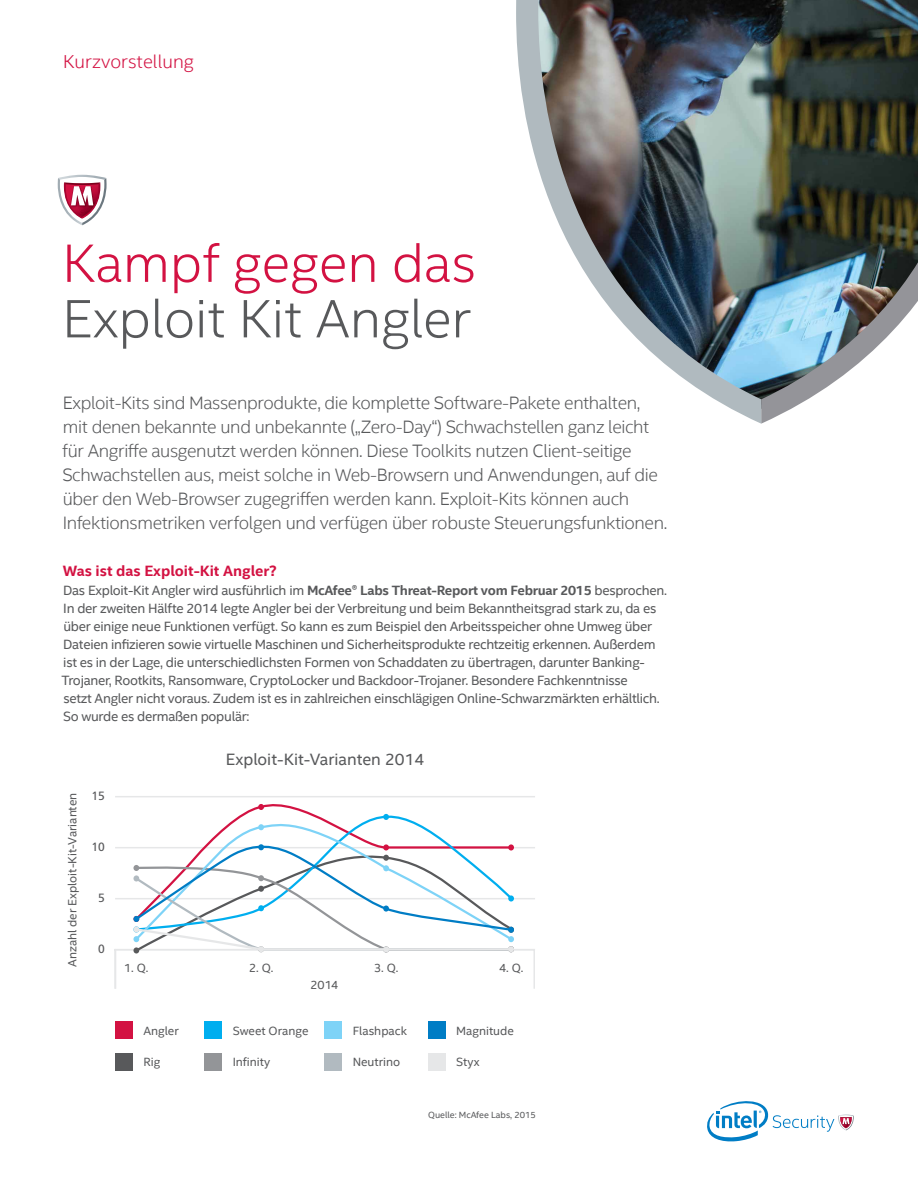
<style>
.page{position:relative;width:918px;height:1188px;background:#fff}
.page>*{position:absolute;margin:0;border:0;box-sizing:border-box;transform-origin:0 0}
.t1{font:300 54px "Intel Clear";color:#58595b}
.t2{font:300 54px "Intel Clear";color:#d31242}
.t3{font:300 18.75px "Intel Clear";color:#d31242}
.t4{font:300 18px/24px "Intel Clear";letter-spacing:-.02em;color:#58595b}
.t5{font:16.5px "Intel Clear";color:#58595b}
.t6{font:700 15px "Intel Clear";color:#d31242}
.t7{font:13.5px/18px "Intel Clear";letter-spacing:-.02em;color:#58595b}
.t8{font:12px "Intel Clear";color:#58595b}
.t9{font:12px "Frutiger LT Std";color:#58595b}
.t10{font:9px "Intel Clear";color:#58595b}
.s1{font-weight:700}
</style>
<div class="page">
<svg style="left:707px;top:1101px;width:147px;height:40px"></svg>
<svg style="left:58px;top:175px;width:49px;height:50px"></svg>
<hr style="left:115px;top:796px;width:420px;height:1px;background:#e6e7e8">
<div style="left:115px;top:1022px;width:17px;height:17px;background:#d31242"></div>
<div style="left:115px;top:1053px;width:17px;height:17px;background:#58595b"></div>
<div style="left:324px;top:1022px;width:18px;height:17px;background:#7ed3f7"></div>
<div style="left:324px;top:1053px;width:18px;height:17px;background:#b1bac0"></div>
<div style="left:204px;top:1053px;width:18px;height:17px;background:#939598"></div>
<div style="left:204px;top:1022px;width:18px;height:17px;background:#00aeef"></div>
<div style="left:428px;top:1053px;width:17px;height:17px;background:#e6e7e8"></div>
<div style="left:428px;top:1022px;width:17px;height:17px;background:#007dc5"></div>
<svg style="left:134px;top:797px;width:379px;height:1px"></svg>
<svg style="left:239px;top:804px;width:155px;height:12px"></svg>
<svg style="left:210px;top:816px;width:234px;height:24px"></svg>
<svg style="left:114px;top:840px;width:421px;height:149px"></svg>
<img style="left:761px;top:0;width:157px;height:424px">
<img style="left:516px;top:0;width:245px;height:424px">
<h2 class="t3" style="left:63px;top:49px;width:132px">Kurzvorstellung</h2>
<h1 class="t2" style="left:62px;top:226px;width:415px">Kampf gegen das</h1>
<h1 class="t1" style="left:62px;top:282px;width:410px">Exploit Kit Angler</h1>
<p class="t4" style="left:62px;top:391px;width:607px">Exploit-Kits sind Massenprodukte, die komplette Software-Pakete enthalten, mit denen bekannte und unbekannte („Zero-Day“) Schwachstellen ganz leicht für Angriffe ausgenutzt werden können. Diese Toolkits nutzen Client-seitige Schwachstellen aus, meist solche in Web-Browsern und Anwendungen, auf die über den Web-Browser zugegriffen werden kann. Exploit-Kits können auch Infektionsmetriken verfolgen und verfügen über robuste Steuerungsfunktionen.</p>
<p class="t6" style="left:63px;top:560px;width:216px">Was ist das Exploit-Kit Angler?</p>
<p class="t7" style="left:62px;top:580px;width:607px">Das Exploit-Kit Angler wird ausführlich im <span class="s1">McAfee® Labs Threat-Report vom Februar 2015</span> besprochen.<br>In der zweiten Hälfte 2014 legte Angler bei der Verbreitung und beim Bekanntheitsgrad stark zu, da es über einige neue Funktionen verfügt. So kann es zum Beispiel den Arbeitsspeicher ohne Umweg über Dateien infizieren sowie virtuelle Maschinen und Sicherheitsprodukte rechtzeitig erkennen. Außerdem ist es in der Lage, die unterschiedlichsten Formen von Schaddaten zu übertragen, darunter Banking-Trojaner, Rootkits, Ransomware, CryptoLocker und Backdoor-Trojaner. Besondere Fachkenntnisse<br>setzt Angler nicht voraus. Zudem ist es in zahlreichen einschlägigen Online-Schwarzmärkten erhältlich.<br>So wurde es dermaßen populär:</p>
<p class="t8" style="left:65px;top:967px;width:176px;rotate:-90deg">Anzahl der Exploit-Kit-Varianten</p>
<p class="t9" style="left:92px;top:789px;width:15px">15</p>
<p class="t9" style="left:92px;top:840px;width:15px">10</p>
<p class="t9" style="left:98px;top:891px;width:8px">5</p>
<p class="t9" style="left:98px;top:942px;width:8px">0</p>
<p class="t5" style="left:226px;top:749px;width:200px">Exploit-Kit-Varianten 2014</p>
<p class="t8" style="left:124px;top:961px;width:26px">1. Q.</p>
<p class="t8" style="left:249px;top:961px;width:26px">2. Q.</p>
<p class="t8" style="left:374px;top:961px;width:26px">3. Q.</p>
<p class="t8" style="left:499px;top:961px;width:26px">4. Q.</p>
<p class="t8" style="left:143px;top:1023px;width:37px">Angler</p>
<p class="t8" style="left:143px;top:1055px;width:18px">Rig</p>
<p class="t8" style="left:310px;top:977px;width:30px">2014</p>
<p class="t8" style="left:233px;top:1023px;width:77px">Sweet Orange</p>
<p class="t8" style="left:353px;top:1023px;width:56px">Flashpack</p>
<p class="t8" style="left:456px;top:1024px;width:59px">Magnitude</p>
<p class="t8" style="left:233px;top:1055px;width:39px">Infinity</p>
<p class="t8" style="left:353px;top:1055px;width:49px">Neutrino</p>
<p class="t8" style="left:456px;top:1055px;width:25px">Styx</p>
<p class="t10" style="left:428px;top:1110px;width:109px">Quelle: McAfee Labs, 2015</p>
</div>
